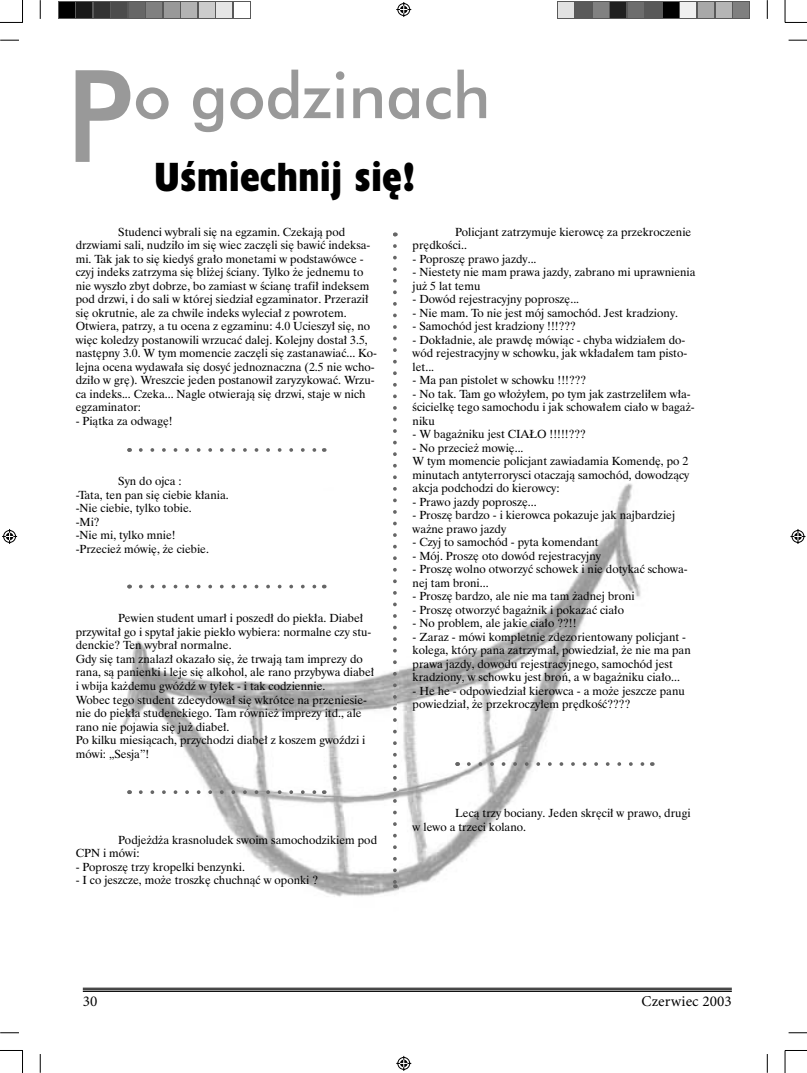
<style>
.page{position:relative;width:807px;height:1073px;background:#fff}
.page>*{position:absolute;margin:0;border:0;box-sizing:border-box;transform-origin:0 0}
.t1{font:62.5px "Futura Md PL";color:#999}
.t2{font:37.5px "Humanst 521 X Bd Cn PL";color:#000}
.t3{font:15px "Minion Pro";color:#000}
.t4{font:11.25px/13.5px "Dutch 801 Rm PL";color:#000}
.s1{font-size:125px}
</style>
<div class="page">
<hr style="left:83px;top:987px;width:648px;height:1px;background:#000">
<hr style="left:83px;top:989px;width:648px;height:1px;background:#000">
<hr style="left:83px;top:991px;width:648px;height:1px;background:#000">
<img style="left:398px;top:483px;width:257px;height:407px">
<img style="left:134px;top:476px;width:264px;height:421px">
<img style="left:121px;top:584px;width:13px;height:210px">
<svg style="left:393px;top:232px;width:3px;height:656px"></svg>
<svg style="left:129px;top:448px;width:195px;height:4px"></svg>
<svg style="left:129px;top:584px;width:195px;height:4px"></svg>
<svg style="left:129px;top:790px;width:195px;height:4px"></svg>
<svg style="left:457px;top:762px;width:195px;height:4px"></svg>
<svg style="left:0;top:40px;width:19px;height:1px"></svg>
<svg style="left:788px;top:40px;width:18px;height:1px"></svg>
<svg style="left:0;top:1032px;width:19px;height:1px"></svg>
<svg style="left:788px;top:1032px;width:18px;height:1px"></svg>
<svg style="left:40px;top:0;width:1px;height:19px"></svg>
<svg style="left:40px;top:1054px;width:1px;height:18px"></svg>
<svg style="left:766px;top:0;width:1px;height:19px"></svg>
<svg style="left:766px;top:1054px;width:1px;height:18px"></svg>
<svg style="left:0;top:0;width:23px;height:23px"></svg>
<svg style="left:0;top:1050px;width:23px;height:22px"></svg>
<svg style="left:784px;top:0;width:22px;height:23px"></svg>
<svg style="left:784px;top:1050px;width:22px;height:22px"></svg>
<svg style="left:396px;top:2px;width:16px;height:15px"></svg>
<svg style="left:396px;top:1055px;width:16px;height:16px"></svg>
<svg style="left:2px;top:529px;width:16px;height:15px"></svg>
<svg style="left:790px;top:529px;width:16px;height:15px"></svg>
<svg style="left:58px;top:1px;width:192px;height:17px"></svg>
<div style="left:59px;top:2px;width:15px;height:15px;background:#000"></div>
<div style="left:76px;top:2px;width:15px;height:15px;background:#191919"></div>
<div style="left:94px;top:2px;width:15px;height:15px;background:#333"></div>
<div style="left:111px;top:2px;width:15px;height:15px;background:#4c4c4c"></div>
<div style="left:129px;top:2px;width:15px;height:15px;background:#666"></div>
<div style="left:146px;top:2px;width:15px;height:15px;background:#808080"></div>
<div style="left:164px;top:2px;width:15px;height:15px;background:#999"></div>
<div style="left:181px;top:2px;width:15px;height:15px;background:#b3b3b3"></div>
<div style="left:199px;top:2px;width:15px;height:15px;background:#ccc"></div>
<div style="left:216px;top:2px;width:15px;height:15px;background:#e6e6e6"></div>
<div style="left:234px;top:2px;width:15px;height:15px;background:#fff"></div>
<svg style="left:557px;top:1px;width:192px;height:17px"></svg>
<div style="left:558px;top:2px;width:15px;height:15px;background:#e2e2e2"></div>
<div style="left:575px;top:2px;width:15px;height:15px;background:#5a5a5a"></div>
<div style="left:593px;top:2px;width:15px;height:15px;background:#818181"></div>
<div style="left:610px;top:2px;width:15px;height:15px;background:#212121"></div>
<div style="left:628px;top:2px;width:15px;height:15px;background:#6d6d6d"></div>
<div style="left:645px;top:2px;width:15px;height:15px;background:#595959"></div>
<div style="left:663px;top:2px;width:15px;height:15px;background:#000"></div>
<div style="left:680px;top:2px;width:15px;height:15px;background:#efefef"></div>
<div style="left:698px;top:2px;width:15px;height:15px;background:#a8a8a8"></div>
<div style="left:715px;top:2px;width:15px;height:15px;background:#b5b5b5"></div>
<div style="left:733px;top:2px;width:15px;height:15px;background:#7f7f7f"></div>
<h1 class="t1" style="left:65px;top:71px;width:427px"><span class="s1">P</span>o godzinach</h1>
<h2 class="t2" style="left:154px;top:164px;width:263px">Uśmiechnij się!</h2>
<p class="t4" style="left:76px;top:226px;width:303px;text-indent:43px">Studenci wybrali się na egzamin. Czekają pod drzwiami sali, nudziło im się wiec zaczęli się bawić indeksa&shy;mi. Tak jak to się kiedyś grało monetami w podstawówce - czyj indeks zatrzyma się bliżej ściany. Tylko że jednemu to nie wyszło zbyt dobrze, bo zamiast w ścianę trafił indeksem pod drzwi, i do sali w której siedział egzaminator. Przeraził się okrutnie, ale za chwile indeks wyleciał z powrotem.<br>Otwiera, patrzy, a tu ocena z egzaminu: 4.0 Ucieszył się, no więc koledzy postanowili wrzucać dalej. Kolejny dostał 3.5, następny 3.0. W tym momencie zaczęli się zastanawiać... Ko&shy;lejna ocena wydawała się dosyć jednoznaczna (2.5 nie wcho&shy;dziło w grę). Wreszcie jeden postanowił zaryzykować. Wrzu&shy;ca indeks... Czeka... Nagle otwierają się drzwi, staje w nich egzaminator:</p>
<p class="t4" style="left:76px;top:415px;width:98px">- Piątka za odwagę!</p>
<p class="t4" style="left:76px;top:475px;width:154px;text-indent:43px">Syn do ojca :<br>-Tata, ten pan się ciebie kłania. -Nie ciebie, tylko tobie.<br>-Mi?<br>-Nie mi, tylko mnie!<br>-Przecież mówię, że ciebie.</p>
<p class="t4" style="left:76px;top:613px;width:300px;text-indent:43px">Pewien student umarł i poszedł do piekła. Diabeł przywitał go i spytał jakie piekło wybiera: normalne czy stu&shy;denckie? Ten wybrał normalne.<br>Gdy się tam znalazł okazało się, że trwają tam imprezy do rana, są panienki i leje się alkohol, ale rano przybywa diabeł i wbija każdemu gwóźdź w tyłek - i tak codziennie.<br>Wobec tego student zdecydował się wkrótce na przeniesie&shy;nie do piekła studenckiego. Tam również imprezy itd., ale rano nie pojawia się już diabeł.<br>Po kilku miesiącach, przychodzi diabeł z koszem gwoździ i mówi: „Sesja”!</p>
<p class="t4" style="left:76px;top:834px;width:303px;text-indent:43px">Podjeżdża krasnoludek swoim samochodzikiem pod<br>CPN i mówi:</p>
<p class="t4" style="left:76px;top:861px;width:171px">- Poproszę trzy kropelki benzynki.</p>
<p class="t4" style="left:76px;top:874px;width:244px">- I co jeszcze, może troszkę chuchnąć w oponki ?</p>
<p class="t4" style="left:412px;top:226px;width:280px;text-indent:43px">Policjant zatrzymuje kierowcę za przekroczenie prędkości..</p>
<p class="t4" style="left:412px;top:253px;width:125px">- Poproszę prawo jazdy...</p>
<p class="t4" style="left:412px;top:267px;width:284px">- Niestety nie mam prawa jazdy, zabrano mi uprawnienia już 5 lat temu</p>
<p class="t4" style="left:412px;top:294px;width:168px">- Dowód rejestracyjny poproszę...</p>
<p class="t4" style="left:412px;top:307px;width:267px">- Nie mam. To nie jest mój samochód. Jest kradziony.</p>
<p class="t4" style="left:412px;top:321px;width:165px">- Samochód jest kradziony !!!???</p>
<p class="t4" style="left:412px;top:334px;width:276px">- Dokładnie, ale prawdę mówiąc - chyba widziałem do&shy;wód rejestracyjny w schowku, jak wkładałem tam pisto&shy;let...</p>
<p class="t4" style="left:412px;top:375px;width:175px">- Ma pan pistolet w schowku !!!???</p>
<p class="t4" style="left:412px;top:388px;width:283px">- No tak. Tam go włożyłem, po tym jak zastrzeliłem wła&shy;ścicielkę tego samochodu i jak schowałem ciało w bagaż&shy;niku</p>
<p class="t4" style="left:412px;top:429px;width:175px">- W bagażniku jest CIAŁO !!!!!???</p>
<p class="t4" style="left:412px;top:442px;width:278px">- No przecież mowię...<br>W tym momencie policjant zawiadamia Komendę, po 2 minutach antyterrorysci otaczają samochód, dowodzący akcja podchodzi do kierowcy:</p>
<p class="t4" style="left:412px;top:496px;width:126px">- Prawo jazdy poproszę...</p>
<p class="t4" style="left:412px;top:510px;width:264px">- Proszę bardzo - i kierowca pokazuje jak najbardziej ważne prawo jazdy</p>
<p class="t4" style="left:412px;top:537px;width:187px">- Czyj to samochód - pyta komendant</p>
<p class="t4" style="left:412px;top:550px;width:190px">- Mój. Proszę oto dowód rejestracyjny</p>
<p class="t4" style="left:412px;top:564px;width:276px">- Proszę wolno otworzyć schowek i nie dotykać schowa&shy;nej tam broni...</p>
<p class="t4" style="left:412px;top:591px;width:223px">- Proszę bardzo, ale nie ma tam żadnej broni</p>
<p class="t4" style="left:412px;top:604px;width:213px">- Proszę otworzyć bagażnik i pokazać ciało</p>
<p class="t4" style="left:412px;top:618px;width:165px">- No problem, ale jakie ciało ??!!</p>
<p class="t4" style="left:412px;top:631px;width:279px">- Zaraz - mówi kompletnie zdezorientowany policjant - kolega, który pana zatrzymał, powiedział, że nie ma pan prawa jazdy, dowodu rejestracyjnego, samochód jest kradziony, w schowku jest broń, a w bagażniku ciało...</p>
<p class="t4" style="left:412px;top:685px;width:274px">- He he - odpowiedział kierowca - a może jeszcze panu powiedział, że przekroczyłem prędkość????</p>
<p class="t4" style="left:412px;top:807px;width:279px;text-indent:43px">Lecą trzy bociany. Jeden skręcił w prawo, drugi w lewo a trzeci kolano.</p>
<h3 class="t3" style="left:83px;top:995px;width:16px">30</h3>
<h3 class="t3" style="left:641px;top:995px;width:92px">Czerwiec 2003</h3>
</div>
